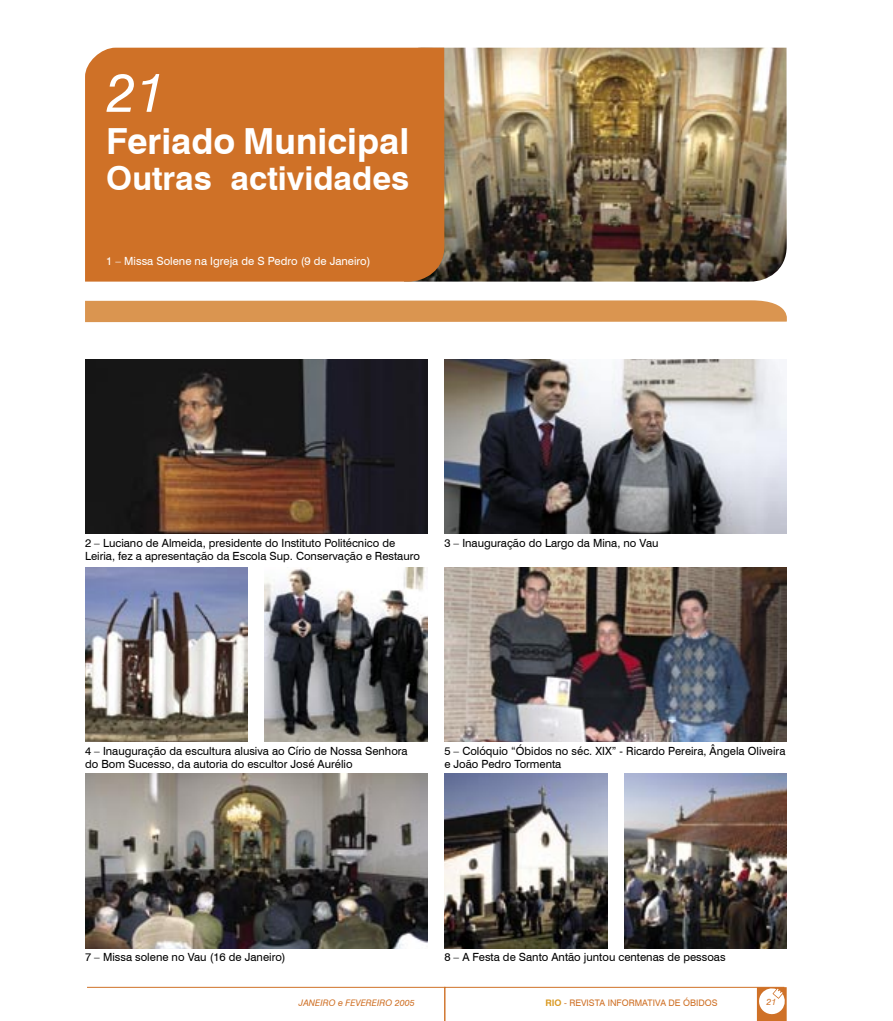
<style>
.page{position:relative;width:893px;height:1021px;background:#fff}
.page>*{position:absolute;margin:0;border:0;box-sizing:border-box;transform-origin:0 0}
.t1{font:italic 54px "Swiss 721 BT";color:#fff}
.t2{font:700 36px "Swiss 721 BT";color:#fff}
.t3{font:700 33px "Swiss 721 BT";color:#fff}
.t4{font:11.25px/12.8px "Swiss 721 BT";color:#000}
.t5{font:11.25px "Swiss 721 BT";color:#fff}
.t6{font:9px "Swiss 721 BT";color:#cf7127}
.t7{font:italic 9px "Swiss 721 BT";color:#cf7127}
.s1{font-weight:700;color:#da9a23}
</style>
<div class="page">
<svg style="left:87px;top:986px;width:700px;height:34px"></svg>
<img style="left:444px;top:48px;width:343px;height:233px">
<div style="left:85px;top:48px;width:359px;height:233px;background:#cf7127"></div>
<svg style="left:85px;top:300px;width:702px;height:22px;background:#db9956"></svg>
<img style="left:85px;top:773px;width:342px;height:175px">
<img style="left:444px;top:359px;width:343px;height:174px">
<img style="left:265px;top:567px;width:162px;height:174px">
<img style="left:85px;top:359px;width:342px;height:174px">
<img style="left:444px;top:567px;width:343px;height:174px">
<img style="left:444px;top:773px;width:163px;height:175px">
<img style="left:624px;top:773px;width:163px;height:175px">
<img style="left:85px;top:567px;width:163px;height:174px">
<p class="t1" style="left:106px;top:60px;width:61px">21</p>
<p class="t2" style="left:106px;top:119px;width:304px">Feriado Municipal</p>
<p class="t3" style="left:106px;top:158px;width:304px">Outras actividades</p>
<p class="t5" style="left:106px;top:254px;width:266px">1 – Missa Solene na Igreja de S Pedro (9 de Janeiro)</p>
<p class="t4" style="left:85px;top:536px;width:312px">2 – Luciano de Almeida, presidente do Instituto Politécnico de</p>
<p class="t4" style="left:444px;top:536px;width:216px">3 – Inauguração do Largo da Mina, no Vau</p>
<p class="t4" style="left:85px;top:549px;width:337px">Leiria, fez a apresentação da Escola Sup. Conservação e Restauro</p>
<p class="t4" style="left:85px;top:744px;width:324px">4 – Inauguração da escultura alusiva ao Círio de Nossa Senhora</p>
<p class="t4" style="left:85px;top:757px;width:269px">do Bom Sucesso, da autoria do escultor José Aurélio</p>
<p class="t4" style="left:444px;top:744px;width:343px">5 – Colóquio “Óbidos no séc. XIX” - Ricardo Pereira, Ângela Oliveira e João Pedro Tormenta</p>
<p class="t4" style="left:85px;top:951px;width:202px">7 – Missa solene no Vau (16 de Janeiro)</p>
<p class="t4" style="left:444px;top:951px;width:283px">8 – A Festa de Santo Antão juntou centenas de pessoas</p>
<p class="t7" style="left:299px;top:997px;width:117px">JANEIRO e FEVEREIRO 2005</p>
<p class="t6" style="left:545px;top:997px;width:174px"><span class="s1">RIO</span> - REVISTA INFORMATIVA DE ÓBIDOS</p>
<p class="t7" style="left:767px;top:996px;width:11px">21</p>
</div>
